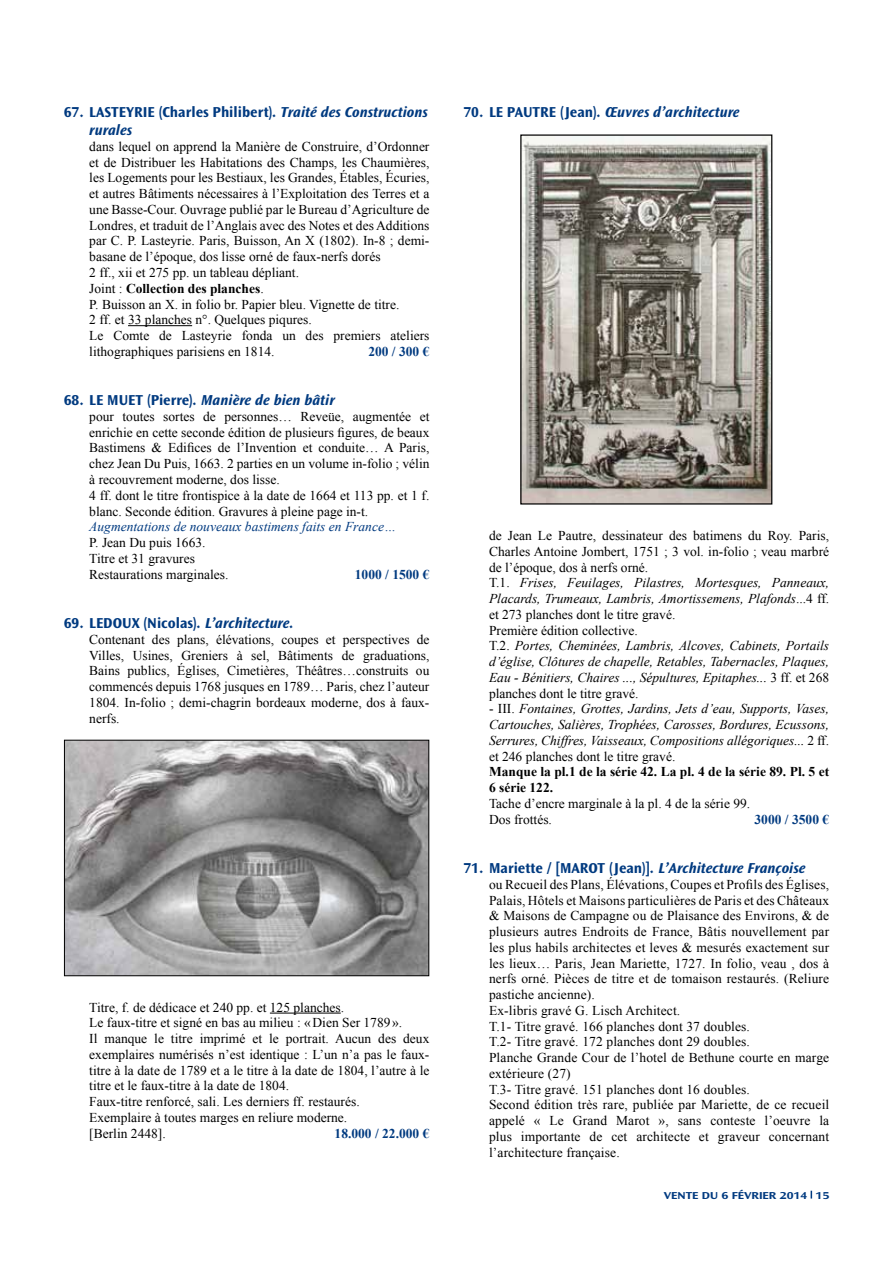
<style>
.page{position:relative;width:893px;height:1263px;background:#fff}
.page>*{position:absolute;margin:0;border:0;box-sizing:border-box;transform-origin:0 0}
.t1{font:700 15px/18px "Ocean Sans Std";color:#003a80}
.t2{font:italic 700 15px "Ocean Sans Std";color:#003a80}
.t3{font:13.5px/15.8px "Times New Roman";color:#000}
.t4{font:italic 13.5px/15.8px "Times New Roman";color:#000}
.t5{font:700 13.5px/15.8px "Times New Roman";color:#000}
.t6{font:italic 13.5px "Times New Roman";color:#003a80}
.t7{font:700 13.5px "Times New Roman";color:#003a80}
.t8{font:700 expanded 10.5px "Ocean Sans Std";color:#003a80}
.s1{font-style:italic}
.s2{font-weight:700}
.s3{font-style:normal}
</style>
<div class="page">
<hr style="left:128px;top:325px;width:64px;height:1px;background:#000">
<hr style="left:270px;top:1013px;width:71px;height:1px;background:#000">
<img style="left:66px;top:742px;width:361px;height:232px">
<div style="left:64px;top:740px;width:365px;height:236px;border:1px solid #000"></div>
<img style="left:522px;top:136px;width:248px;height:367px">
<div style="left:520px;top:134px;width:252px;height:371px;border:1px solid #000"></div>
<p class="t1" style="left:89px;top:103px;width:340px;text-indent:-26px">67. LASTEYRIE (Charles Philibert)<span class="s1">. Traité des Constructions rurales</span></p>
<p class="t3" style="left:89px;top:138px;width:342px">dans lequel on apprend la Manière de Construire, d’Ordonner et de Distribuer les Habitations des Champs, les Chaumières, les Logements pour les Bestiaux, les Grandes, Étables, Écuries, et autres Bâtiments nécessaires à l’Exploitation des Terres et a une Basse-Cour. Ouvrage publié par le Bureau d’Agriculture de Londres, et traduit de l’Anglais avec des Notes et des Additions par C. P. Lasteyrie. Paris, Buisson, An X (1802). In-8 ; demi&shy;basane de l’époque, dos lisse orné de faux-nerfs dorés<br>2 ff., xii et 275 pp. un tableau dépliant.<br>Joint : <span class="s2">Collection des planches</span>.<br>P. Buisson an X. in folio br. Papier bleu. Vignette de titre.<br>2 ff. et 33 planches n°. Quelques piqures.<br>Le Comte de Lasteyrie fonda un des premiers ateliers lithographiques parisiens en 1814.</p>
<p class="t7" style="left:368px;top:342px;width:63px">200 / 300 €</p>
<p class="t2" style="left:64px;top:392px;width:272px"><span class="s3">68. LE MUET (Pierre)</span>. Manière de bien bâtir</p>
<p class="t3" style="left:89px;top:408px;width:342px">pour toutes sortes de personnes… Reveüe, augmentée et enrichie en cette seconde édition de plusieurs figures, de beaux Bastimens &amp; Edifices de l’Invention et conduite… A Paris, chez Jean Du Puis, 1663. 2 parties en un volume in-folio ; vélin à recouvrement moderne, dos lisse.<br>4 ff. dont le titre frontispice à la date de 1664 et 113 pp. et 1 f. blanc. Seconde édition. Gravures à pleine page in-t.</p>
<p class="t6" style="left:89px;top:517px;width:308px">Augmentations de nouveaux bastimens faits en France…</p>
<p class="t3" style="left:89px;top:534px;width:141px">P. Jean Du puis 1663.<br>Titre et 31 gravures<br>Restaurations marginales.</p>
<p class="t7" style="left:355px;top:565px;width:76px">1000 / 1500 €</p>
<p class="t1" style="left:64px;top:614px;width:232px">69. LEDOUX (Nicolas)<span class="s1">. L’architecture.</span></p>
<p class="t3" style="left:89px;top:631px;width:342px;text-align:justify">Contenant des plans, élévations, coupes et perspectives de Villes, Usines, Greniers à sel, Bâtiments de graduations, Bains publics, Églises, Cimetières, Théâtres…construits ou commencés depuis 1768 jusques en 1789… Paris, chez l’auteur 1804. In-folio ; demi-chagrin bordeaux moderne, dos à faux&shy;nerfs.</p>
<p class="t3" style="left:89px;top:999px;width:342px">Titre, f. de dédicace et 240 pp. et 125 planches.<br>Le faux-titre et signé en bas au milieu : «Dien Ser 1789 ».<br>Il manque le titre imprimé et le portrait. Aucun des deux exemplaires numérisés n’est identique : L’un n’a pas le faux&shy;titre à la date de 1789 et a le titre à la date de 1804, l’autre à le titre et le faux-titre à la date de 1804.<br>Faux-titre renforcé, sali. Les derniers ff. restaurés.<br>Exemplaire à toutes marges en reliure moderne.<br>[Berlin 2448].</p>
<p class="t7" style="left:335px;top:1124px;width:96px">18.000 / 22.000 €</p>
<p class="t2" style="left:463px;top:104px;width:278px"><span class="s3">70. LE PAUTRE (Jean)</span>. Œuvres d’architecture</p>
<p class="t4" style="left:489px;top:527px;width:342px"><span class="s3">de Jean Le Pautre, dessinateur des batimens du Roy. Paris, Charles Antoine Jombert, 1751 ; 3 vol. in-folio ; veau marbré de l’époque, dos à nerfs orné.<br>T.1.</span> Frises, Feuilages, Pilastres, Mortesques, Panneaux, Placards, Trumeaux, Lambris, Amortissemens, Plafonds<span class="s3">...4 ff. et 273 planches dont le titre gravé.<br>Première édition collective.<br>T.2.</span> Portes, Cheminées, Lambris, Alcoves, Cabinets, Portails d’église, Clôtures de chapelle, Retables, Tabernacles, Plaques, Eau - Bénitiers, Chaires ..., Sépultures, Epitaphes... <span class="s3">3 ff. et 268 planches dont le titre gravé.</span></p>
<p class="t4" style="left:489px;top:701px;width:342px;text-align:justify"><span class="s3">- III.</span> Fontaines, Grottes, Jardins, Jets d’eau, Supports, Vases, Cartouches, Salières, Trophées, Carosses, Bordures, Ecussons, Serrures, Chiffres, Vaisseaux, Compositions allégoriques... <span class="s3">2 ff. et 246 planches dont le titre gravé.</span></p>
<p class="t5" style="left:489px;top:764px;width:342px">Manque la pl.1 de la série 42. La pl. 4 de la série 89. Pl. 5 et<br>6 série 122.</p>
<p class="t3" style="left:489px;top:795px;width:263px">Tache d’encre marginale à la pl. 4 de la série 99.<br>Dos frottés.</p>
<p class="t7" style="left:755px;top:810px;width:76px">3000 / 3500 €</p>
<p class="t1" style="left:463px;top:859px;width:343px">71. Mariette / [MAROT (Jean)]<span class="s1">. L’Architecture Françoise</span></p>
<p class="t3" style="left:489px;top:876px;width:342px">ou Recueil des Plans, Élévations, Coupes et Profils des Églises, Palais, Hôtels et Maisons particulières de Paris et des Châteaux &amp; Maisons de Campagne ou de Plaisance des Environs, &amp; de plusieurs autres Endroits de France, Bâtis nouvellement par les plus habils architectes et leves &amp; mesurés exactement sur les lieux… Paris, Jean Mariette, 1727. In folio, veau , dos à nerfs orné. Pièces de titre et de tomaison restaurés. (Reliure pastiche ancienne).<br>Ex-libris gravé G. Lisch Architect.<br>T.1- Titre gravé. 166 planches dont 37 doubles.<br>T.2- Titre gravé. 172 planches dont 29 doubles.<br>Planche Grande Cour de l’hotel de Bethune courte en marge extérieure (27)<br>T.3- Titre gravé. 151 planches dont 16 doubles.<br>Second édition très rare, publiée par Mariette, de ce recueil appelé « Le Grand Marot », sans conteste l’oeuvre la plus importante de cet architecte et graveur concernant l’architecture française.</p>
<p class="t8" style="left:664px;top:1189px;width:167px">VENTE DU 6 FÉVRIER 2014 15</p>
</div>
